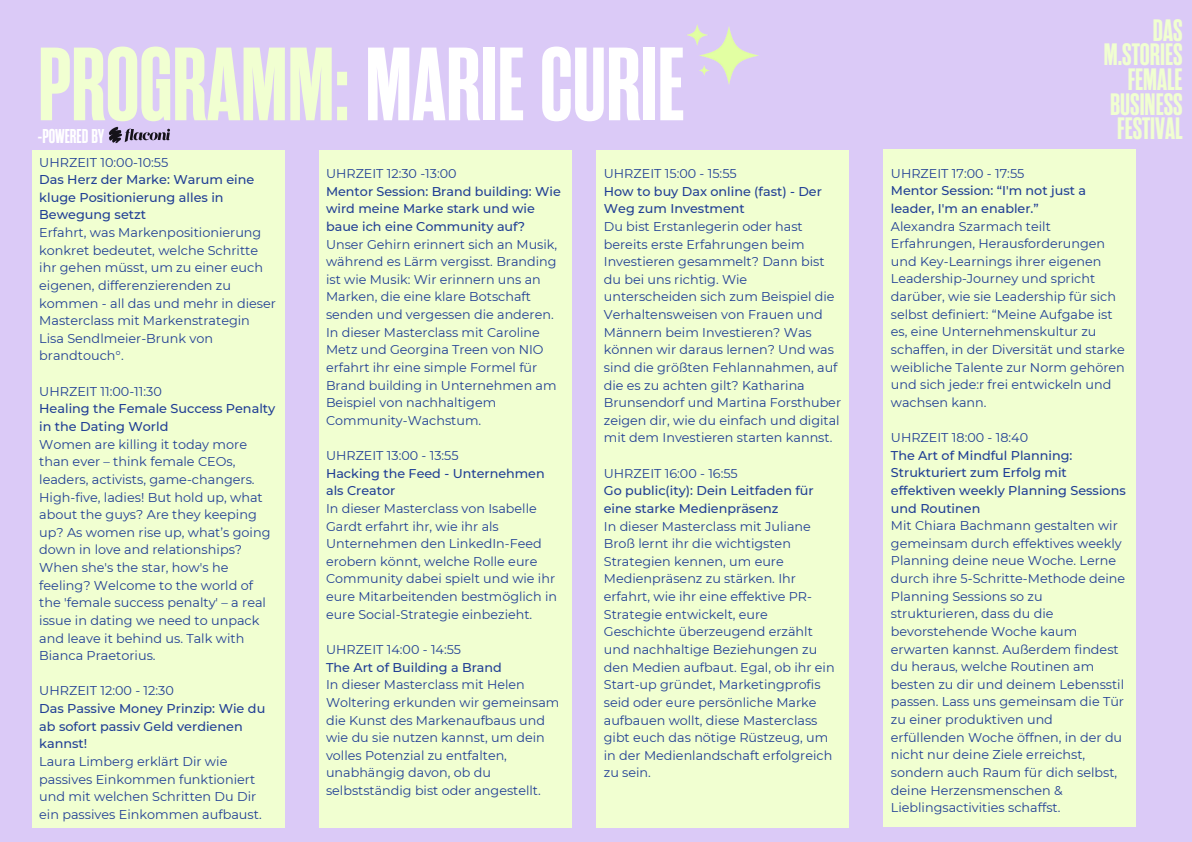
<style>
.page{position:relative;width:1192px;height:842px;background:#dbcaf7}
.page>*{position:absolute;margin:0;border:0;box-sizing:border-box;transform-origin:0 0}
.t1{font:700 103.85px "Rama Gothic MW01";color:#fff}
.t2{font:700 30.9px/24.6px "Rama Gothic MW01";color:#f1ffd1;text-align:right}
.t3{font:700 20px "Rama Gothic MW01";color:#fff}
.t4{font:12.8px/17.6px "Montserrat";color:#213f95}
.t5{font:500 12.8px/17.6px "Montserrat";color:#213f95}
.t6{font:12.75px/17.6px "Montserrat";color:#213f95}
.t7{font:500 12.75px/17.6px "Montserrat";color:#213f95}
.t8{font:12.7px/17.6px "Montserrat";color:#213f95}
.t9{font:500 12.7px/17.6px "Montserrat";color:#213f95}
.s1{color:#f1ffd1}
</style>
<div class="page">
<div style="left:319px;top:150px;width:253px;height:677px;background:#f1ffd1"></div>
<div style="left:596px;top:150px;width:253px;height:677px;background:#f1ffd1"></div>
<img style="left:687px;top:24px;width:72px;height:60px">
<div style="left:32px;top:150px;width:252px;height:677px;background:#f1ffd1"></div>
<img style="left:109px;top:126px;width:61px;height:18px">
<div style="left:883px;top:149px;width:253px;height:678px;background:#f1ffd1"></div>
<h1 class="t1" style="left:38px;top:32px;width:648px"><span class="s1">PROGRAMM:</span> MARIECURIE</h1>
<h3 class="t3" style="left:38px;top:126px;width:68px">-POWEREDBY</h3>
<p class="t4" style="left:39px;top:153px;width:131px">UHRZEIT 10:00-10:55</p>
<p class="t5" style="left:39px;top:171px;width:217px">Das Herz der Marke: Warum eine kluge Positionierung alles in<br>Bewegung setzt</p>
<p class="t4" style="left:39px;top:224px;width:238px">Erfahrt, was Markenpositionierung konkret bedeutet, welche Schritte ihr gehen müsst, um zu einer euch eigenen, differenzierenden zu kommen - all das und mehr in dieser<br>Masterclass mit Markenstrategin<br>Lisa Sendlmeier-Brunk von brandtouch°.</p>
<p class="t4" style="left:39px;top:382px;width:124px">UHRZEIT 11:00-11:30</p>
<p class="t5" style="left:39px;top:400px;width:238px">Healing the Female Success Penalty in the Dating World</p>
<p class="t4" style="left:39px;top:435px;width:233px">Women are killing it today more than ever – think female CEOs, leaders, activists, game-changers.<br>High-five, ladies! But hold up, what about the guys? Are they keeping up? As women rise up, what’s going down in love and relationships?<br>When she's the star, how's he feeling? Welcome to the world of the 'female success penalty' – a real issue in dating we need to unpack and leave it behind us. Talk with<br>Bianca Praetorius.</p>
<p class="t4" style="left:39px;top:682px;width:136px">UHRZEIT 12:00 - 12:30</p>
<p class="t5" style="left:39px;top:700px;width:228px">Das Passive Money Prinzip: Wie du ab sofort passiv Geld verdienen kannst!</p>
<p class="t4" style="left:39px;top:752px;width:224px">Laura Limberg erklärt Dir wie passives Einkommen funktioniert und mit welchen Schritten Du Dir ein passives Einkommen aufbaust.</p>
<p class="t6" style="left:604px;top:165px;width:134px">UHRZEIT 15:00 - 15:55</p>
<p class="t7" style="left:604px;top:182px;width:220px">How to buy Dax online (fast) - Der<br>Weg zum Investment</p>
<p class="t6" style="left:604px;top:218px;width:239px">Du bist Erstanlegerin oder hast bereits erste Erfahrungen beim Investieren gesammelt? Dann bist du bei uns richtig. Wie unterscheiden sich zum Beispiel die Verhaltensweisen von Frauen und Männern beim Investieren? Was können wir daraus lernen? Und was sind die größten Fehlannahmen, auf die es zu achten gilt? Katharina Brunsendorf und Martina Forsthuber zeigen dir, wie du einfach und digital mit dem Investieren starten kannst.</p>
<p class="t6" style="left:604px;top:464px;width:136px">UHRZEIT 16:00 - 16:55</p>
<p class="t7" style="left:604px;top:482px;width:211px">Go public(ity): Dein Leitfaden für eine starke Medienpräsenz</p>
<p class="t6" style="left:604px;top:517px;width:232px">In dieser Masterclass mit Juliane<br>Broß lernt ihr die wichtigsten<br>Strategien kennen, um eure<br>Medienpräsenz zu stärken. Ihr erfahrt, wie ihr eine effektive PR-<br>Strategie entwickelt, eure<br>Geschichte überzeugend erzählt und nachhaltige Beziehungen zu den Medien aufbaut. Egal, ob ihr ein<br>Start-up gründet, Marketingprofis seid oder eure persönliche Marke aufbauen wollt, diese Masterclass gibt euch das nötige Rüstzeug, um in der Medienlandschaft erfolgreich zu sein.</p>
<p class="t8" style="left:326px;top:165px;width:132px">UHRZEIT 12:30 -13:00</p>
<p class="t9" style="left:326px;top:182px;width:236px">Mentor Session: Brand building: Wie wird meine Marke stark und wie baue ich eine Community auf?</p>
<p class="t8" style="left:326px;top:235px;width:233px">Unser Gehirn erinnert sich an Musik, während es Lärm vergisst. Branding ist wie Musik: Wir erinnern uns an<br>Marken, die eine klare Botschaft senden und vergessen die anderen.<br>In dieser Masterclass mit Caroline<br>Metz und Georgina Treen von NIO erfahrt ihr eine simple Formel für<br>Brand building in Unternehmen am<br>Beispiel von nachhaltigem<br>Community-Wachstum.</p>
<p class="t8" style="left:326px;top:447px;width:134px">UHRZEIT 13:00 - 13:55</p>
<p class="t9" style="left:326px;top:464px;width:220px">Hacking the Feed - Unternehmen als Creator</p>
<p class="t8" style="left:326px;top:500px;width:233px">In dieser Masterclass von Isabelle Gardt erfahrt ihr, wie ihr als Unternehmen den LinkedIn-Feed erobern könnt, welche Rolle eure Community dabei spielt und wie ihr eure Mitarbeitenden bestmöglich in eure Social-Strategie einbezieht.</p>
<p class="t8" style="left:326px;top:641px;width:137px">UHRZEIT 14:00 - 14:55</p>
<p class="t9" style="left:326px;top:658px;width:177px">The Art of Building a Brand</p>
<p class="t8" style="left:326px;top:676px;width:235px">In dieser Masterclass mit Helen<br>Woltering erkunden wir gemeinsam die Kunst des Markenaufbaus und wie du sie nutzen kannst, um dein volles Potenzial zu entfalten, unabhängig davon, ob du selbstständig bist oder angestellt.</p>
<h2 class="t2" style="left:1104px;top:18px;width:80px">DAS<br>M.STORIES<br>FEMALE<br>BUSINESS<br>FESTIVAL</h2>
<p class="t6" style="left:891px;top:164px;width:135px">UHRZEIT 17:00 - 17:55</p>
<p class="t7" style="left:891px;top:182px;width:197px">Mentor Session: “I'm not just a leader, I'm an enabler.”</p>
<p class="t6" style="left:891px;top:217px;width:235px">Alexandra Szarmach teilt<br>Erfahrungen, Herausforderungen und Key-Learnings ihrer eigenen<br>Leadership-Journey und spricht darüber, wie sie Leadership für sich selbst definiert: “Meine Aufgabe ist es, eine Unternehmenskultur zu schaffen, in der Diversität und starke weibliche Talente zur Norm gehören und sich jede:r frei entwickeln und wachsen kann.</p>
<p class="t6" style="left:891px;top:429px;width:139px">UHRZEIT 18:00 - 18:40</p>
<p class="t7" style="left:891px;top:446px;width:236px">The Art of Mindful Planning:<br>Strukturiert zum Erfolg mit effektiven weekly Planning Sessions und Routinen</p>
<p class="t6" style="left:891px;top:517px;width:236px">Mit Chiara Bachmann gestalten wir gemeinsam durch effektives weekly<br>Planning deine neue Woche. Lerne durch ihre 5-Schritte-Methode deine<br>Planning Sessions so zu strukturieren, dass du die bevorstehende Woche kaum erwarten kannst. Außerdem findest du heraus, welche Routinen am besten zu dir und deinem Lebensstil passen. Lass uns gemeinsam die Tür zu einer produktiven und erfüllenden Woche öffnen, in der du nicht nur deine Ziele erreichst, sondern auch Raum für dich selbst, deine Herzensmenschen &amp;<br>Lieblingsactivities schaffst.</p>
</div>
